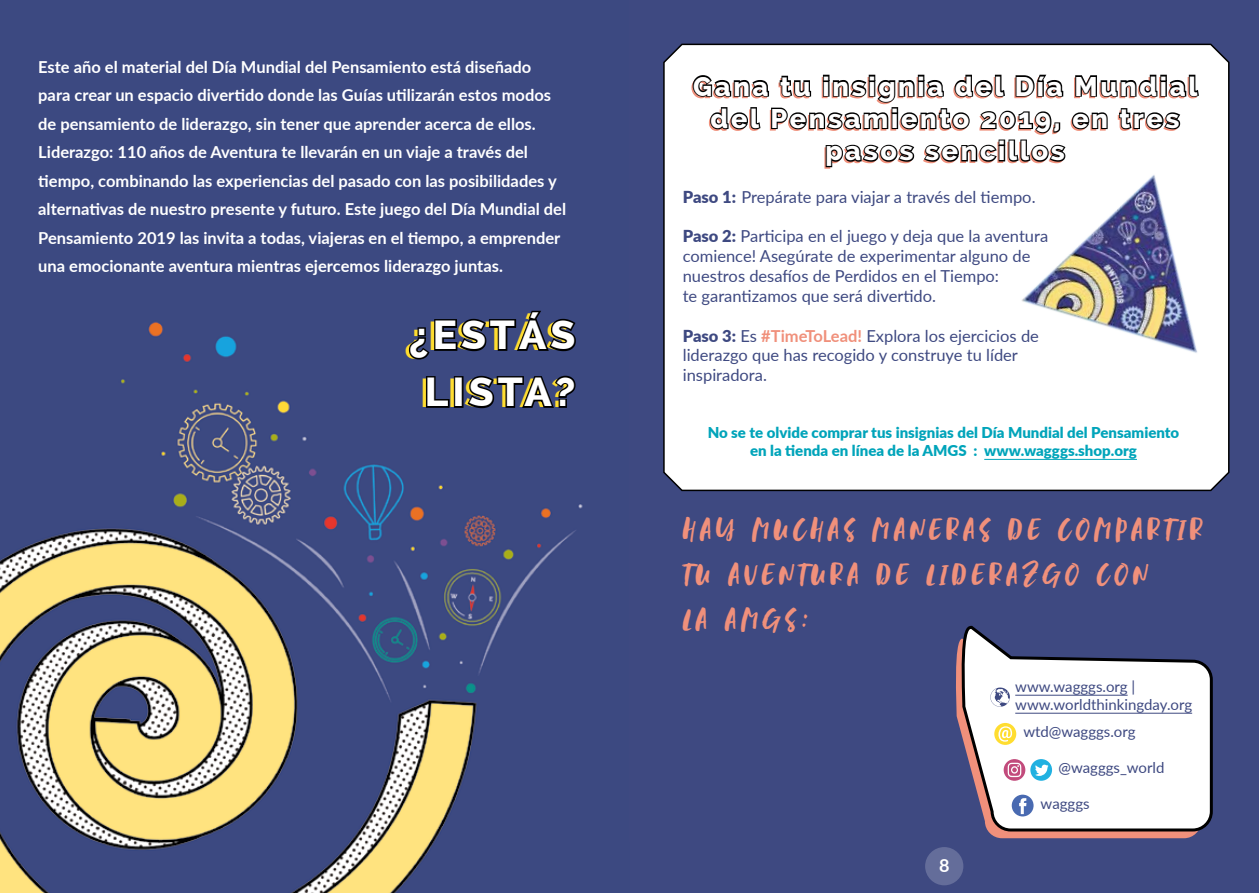
<style>
.page{position:relative;width:1259px;height:893px;background:#fff}
.page>*{position:absolute;margin:0;border:0;box-sizing:border-box;transform-origin:0 0}
.t1{font:800 40.5px/57px "Raleway";letter-spacing:.1em;color:#fff;text-align:center}
.t2{font:37.5px/45px "Blastpink Script";letter-spacing:.1em;color:#f0907b}
.t3{font:800 27px/32.4px "Raleway";letter-spacing:.1em;color:#fff;text-align:center}
.t4{font:700 18px "Lato";color:#fff}
.t5{font:700 16.5px/28.5px "Lato";color:#fff}
.t6{font:16.5px/19.8px "Lato";color:#3e4981}
.t7{font:900 15px/18px "Lato";color:#00a4ba;text-align:center}
.t8{font:15px/18px "Lato";color:#3e4981}
.s1{font-weight:900}
.s2{font-weight:700;color:#f0907b}
</style>
<div class="page">
<div style="left:617px;top:0;width:642px;height:893px;background:#3e4981"></div>
<div style="left:925px;top:847px;width:38px;height:38px;background:#646d9a;border-radius:50%"></div>
<img style="left:0;top:0;width:617px;height:893px">
<svg style="left:406px;top:308px;width:172px;height:54px;background:#2c3660"></svg>
<svg style="left:424px;top:375px;width:27px;height:34px"></svg>
<div style="left:454px;top:376px;width:9px;height:32px;border:3px solid #000"></div>
<svg style="left:466px;top:374px;width:112px;height:36px;background:#262f53"></svg>
<div style="left:663px;top:43px;width:567px;height:449px;background:#fff"></div>
<hr style="left:984px;top:459px;width:153px;height:1px;background:#00a4ba">
<svg style="left:690px;top:73px;width:510px;height:97px;background:#beb6b4"></svg>
<svg style="left:956px;top:647px;width:240px;height:191px;fill:#f0907b"></svg>
<svg style="left:958px;top:625px;width:255px;height:208px"></svg>
<div style="left:1011px;top:795px;width:22px;height:21px;background:#496ab1;border-radius:50%"></div>
<svg style="left:1019px;top:798px;width:7px;height:16px"></svg>
<div style="left:1030px;top:759px;width:22px;height:22px;background:#21b1e1;border-radius:50%"></div>
<svg style="left:1035px;top:764px;width:13px;height:12px"></svg>
<svg style="left:994px;top:723px;width:22px;height:22px"></svg>
<svg style="left:998px;top:726px;width:14px;height:16px"></svg>
<svg style="left:1003px;top:759px;width:22px;height:22px"></svg>
<svg style="left:1007px;top:763px;width:14px;height:14px"></svg>
<div style="left:988px;top:686px;width:23px;height:23px;border:2px solid #fff;border-radius:50%"></div>
<svg style="left:990px;top:687px;width:20px;height:20px"></svg>
<hr style="left:1015px;top:695px;width:112px;height:1px;background:#3e4981">
<hr style="left:1015px;top:713px;width:177px;height:1px;background:#3e4981">
<img style="left:984px;top:119px;width:246px;height:260px">
<p class="t5" style="left:38px;top:52px;width:529px">Este año el material del Día Mundial del Pensamiento está diseñado para crear un espacio divertido donde las Guías utilizarán estos modos de pensamiento de liderazgo, sin tener que aprender acerca de ellos.<br>Liderazgo: 110 años de Aventura te llevarán en un viaje a través del tiempo, combinando las experiencias del pasado con las posibilidades y alternativas de nuestro presente y futuro. Este juego del Día Mundial del Pensamiento 2019 las invita a todas, viajeras en el tiempo, a emprender una emocionante aventura mientras ejercemos liderazgo juntas.</p>
<h1 class="t1" style="left:409px;top:307px;width:168px">¿ESTÁS<br>LISTA?</h1>
<h3 class="t3" style="left:693px;top:70px;width:506px">Gana tu insignia del Día Mundial del Pensamiento 2019, en tres pasos sencillos</h3>
<p class="t6" style="left:683px;top:186px;width:354px"><span class="s1">Paso 1:</span> Prepárate para viajar a través del tiempo.</p>
<p class="t6" style="left:683px;top:226px;width:367px"><span class="s1">Paso 2:</span> Participa en el juego y deja que la aventura comience! Asegúrate de experimentar alguno de nuestros desafíos de Perdidos en el Tiempo:<br>te garantizamos que será divertido.</p>
<p class="t6" style="left:683px;top:325px;width:358px"><span class="s1">Paso 3:</span> Es <span class="s2">#TimeToLead!</span> Explora los ejercicios de liderazgo que has recogido y construye tu líder inspiradora.</p>
<p class="t7" style="left:707px;top:423px;width:473px">No se te olvide comprar tus insignias del Día Mundial del Pensamiento en la tienda en línea de la AMGS : www.wagggs.shop.org</p>
<h2 class="t2" style="left:683px;top:507px;width:522px">HAY MUCHAS MANERAS DE COMPARTIR<br>TU AVENTURA DE LIDERAZGO CON<br>LA AMGS:</h2>
<p class="t8" style="left:1015px;top:677px;width:178px">www.wagggs.org | www.worldthinkingday.org</p>
<p class="t4" style="left:939px;top:853px;width:12px">8</p>
<p class="t8" style="left:1023px;top:722px;width:114px">wtd@wagggs.org</p>
<p class="t8" style="left:1058px;top:757px;width:107px">@wagggs_world</p>
<p class="t8" style="left:1040px;top:794px;width:50px">wagggs</p>
</div>
